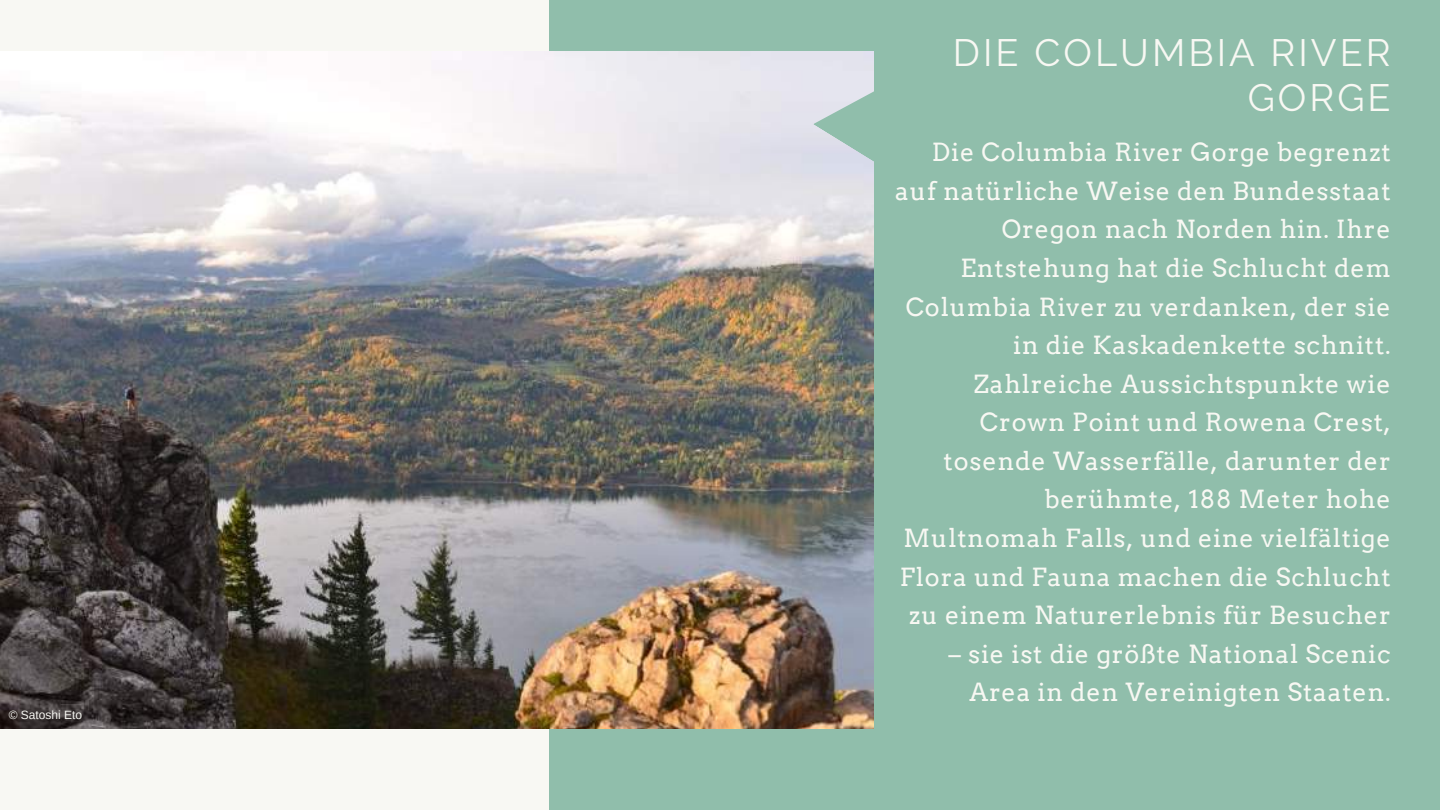
<style>
.page{position:relative;width:1440px;height:810px;background:#f8f8f3}
.page>*{position:absolute;margin:0;border:0;box-sizing:border-box;transform-origin:0 0}
.t1{font:38px/45px "Raleway";letter-spacing:.08em;color:#f8f8f3;text-align:right}
.t2{font:25px/38.6px "Arvo";letter-spacing:.035em;color:#f8f8f3;text-align:right}
.t3{font:12px "Arimo";color:#f8f8f3}
</style>
<div class="page">
<div style="left:549px;top:0;width:891px;height:810px;background:#90beab"></div>
<img style="left:0;top:52px;width:873px;height:677px">
<svg style="left:813px;top:86px;width:61px;height:81px"></svg>
<p class="t3" style="left:9px;top:708px;width:75px">© Satoshi Eto</p>
<h1 class="t1" style="left:953px;top:30px;width:439px">DIE COLUMBIA RIVER<br>GORGE</h1>
<p class="t2" style="left:895px;top:133px;width:497px">Die Columbia River Gorge begrenzt auf natürliche Weise den Bundesstaat Oregon nach Norden hin. Ihre Entstehung hat die Schlucht dem Columbia River zu verdanken, der sie in die Kaskadenkette schnitt.<br>Zahlreiche Aussichtspunkte wie Crown Point und Rowena Crest, tosende Wasserfälle, darunter der berühmte, 188 Meter hohe Multnomah Falls, und eine vielfältige Flora und Fauna machen die Schlucht zu einem Naturerlebnis für Besucher</p>
<p class="t2" style="left:948px;top:635px;width:444px">– sie ist die größte National Scenic<br>Area in den Vereinigten Staaten.</p>
</div>
